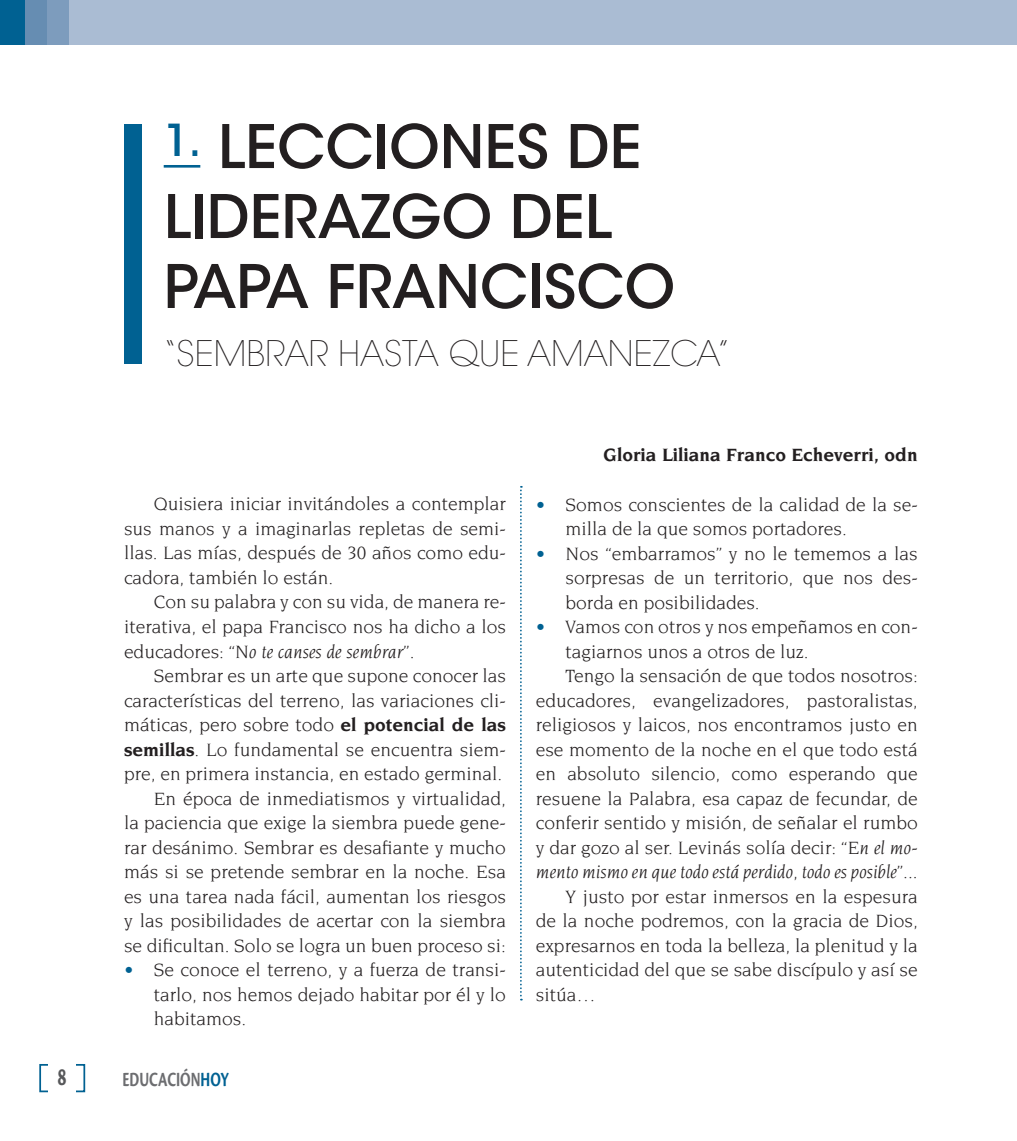
<style>
.page{position:relative;width:1017px;height:1141px;background:#fff}
.page>*{position:absolute;margin:0;border:0;box-sizing:border-box;transform-origin:0 0}
.t1{font:500 59.5px/70px "ITC Avant Garde Std";color:#231f20}
.t2{font:200 35px "ITC Avant Garde Std";color:#231f20}
.t3{font:700 26.25px "Cronos Pro";color:#57585a;scale:.7 1}
.t4{font:700 21px "Cronos Pro";letter-spacing:.005em;color:#6c6d70;scale:.7 1}
.t5{font:19.25px/24.5px "Novarese Std";color:#231f20;text-align:justify}
.t6{font:italic 19.25px "Novarese Std";color:#231f20}
.t7{font:700 19.25px "Novarese Std";color:#231f20}
.s1{font-style:italic}
.s2{font-weight:700}
.s3{font-weight:700;color:#006192}
.s4{color:#006192}
.s5{font-style:normal}
</style>
<div class="page">
<div style="left:39px;top:1064px;width:46px;height:28px;border:2px solid #006192"></div>
<div style="left:48px;top:1062px;width:28px;height:33px;background:#fff"></div>
<div style="left:69px;top:0;width:948px;height:45px;background:#aabcd3"></div>
<div style="left:0;top:0;width:26px;height:45px;background:#006192"></div>
<div style="left:26px;top:0;width:21px;height:45px;background:#668db2"></div>
<div style="left:47px;top:0;width:22px;height:45px;background:#7d9cbd"></div>
<hr style="left:164px;top:165px;width:36px;height:3px;background:#006192">
<svg style="left:520px;top:486px;width:2px;height:514px"></svg>
<div style="left:124px;top:124px;width:18px;height:239px;background:#006192"></div>
<h1 class="t1" style="left:164px;top:112px;width:513px"><sup>1.</sup> LECCIONES DE<br>LIDERAZGO DEL<br>PAPA FRANCISCO</h1>
<h2 class="t2" style="left:164px;top:333px;width:568px">“SEMBRAR HASTA QUE AMANEZCA”</h2>
<p class="t5" style="left:124px;top:492px;width:383px;text-indent:30px">Quisiera iniciar invitándoles a contemplar sus manos y a imaginarlas repletas de semi&shy;llas. Las mías, después de 30 años como edu&shy;cadora, también lo están.</p>
<p class="t5" style="left:124px;top:590px;width:383px;text-indent:30px">Con su palabra y con su vida, de manera re&shy;iterativa, el papa Francisco nos ha dicho a los educadores: “<span class="s1">No te canses de sembrar</span>”.</p>
<p class="t5" style="left:124px;top:663px;width:383px;text-align:right">Sembrar es un arte que supone conocer las características del terreno, las variaciones cli&shy;máticas, pero sobre todo <span class="s2">el potencial de las semillas</span>. Lo fundamental se encuentra siem&shy;pre, en primera instancia, en estado germinal.<br>En época de inmediatismos y virtualidad,<br>la paciencia que exige la siembra puede gene&shy;rar desánimo. Sembrar es desafiante y mucho más si se pretende sembrar en la noche. Esa es una tarea nada fácil, aumentan los riesgos y las posibilidades de acertar con la siembra se dificultan. Solo se logra un buen proceso si:</p>
<p class="t5" style="left:154px;top:957px;width:354px;text-indent:-30px"><span class="s3">•</span> Se conoce el terreno, y a fuerza de transi&shy;tarlo, nos hemos dejado habitar por él y lo habitamos.</p>
<h3 class="t3" style="left:57px;top:1062px;width:15px">8</h3>
<p class="t4" style="left:123px;top:1067px;width:154px">EDUCACIÓN<span class="s4">HOY</span></p>
<p class="t7" style="left:603px;top:444px;width:316px">Gloria Liliana Franco Echeverri, odn</p>
<p class="t5" style="left:566px;top:492px;width:354px;text-indent:-30px"><span class="s3">•</span> Somos conscientes de la calidad de la se&shy;milla de la que somos portadores.</p>
<p class="t5" style="left:566px;top:541px;width:354px;text-indent:-30px"><span class="s3">•</span> Nos “embarramos” y no le tememos a las sorpresas de un territorio, que nos des&shy;borda en posibilidades.</p>
<p class="t5" style="left:536px;top:614px;width:383px"><span class="s3">•</span> Vamos con otros y nos empeñamos en con-</p>
<p class="t5" style="left:566px;top:639px;width:244px">tagiarnos unos a otros de luz.</p>
<p class="t5" style="left:566px;top:663px;width:354px">Tengo la sensación de que todos nosotros:</p>
<p class="t5" style="left:536px;top:688px;width:383px">educadores, evangelizadores, pastoralistas,</p>
<p class="t5" style="left:536px;top:712px;width:383px">religiosos y laicos, nos encontramos justo en</p>
<p class="t5" style="left:536px;top:737px;width:383px">ese momento de la noche en el que todo está</p>
<p class="t5" style="left:536px;top:761px;width:383px">en absoluto silencio, como esperando que</p>
<p class="t5" style="left:536px;top:786px;width:383px">resuene la Palabra, esa capaz de fecundar, de</p>
<p class="t5" style="left:536px;top:810px;width:384px">conferir sentido y misión, de señalar el rumbo</p>
<p class="t5" style="left:536px;top:835px;width:383px">y dar gozo al ser. Levinás solía decir: <span class="s1">“En el mo-</span></p>
<p class="t6" style="left:536px;top:861px;width:383px">mento mismo en que todo está perdido, todo es posible<span class="s5">”...</span></p>
<p class="t5" style="left:566px;top:884px;width:354px">Y justo por estar inmersos en la espesura</p>
<p class="t5" style="left:536px;top:908px;width:384px">de la noche podremos, con la gracia de Dios,</p>
<p class="t5" style="left:536px;top:933px;width:383px">expresarnos en toda la belleza, la plenitud y la</p>
<p class="t5" style="left:536px;top:957px;width:383px">autenticidad del que se sabe discípulo y así se</p>
<p class="t5" style="left:536px;top:982px;width:61px">sitúa…</p>
</div>
